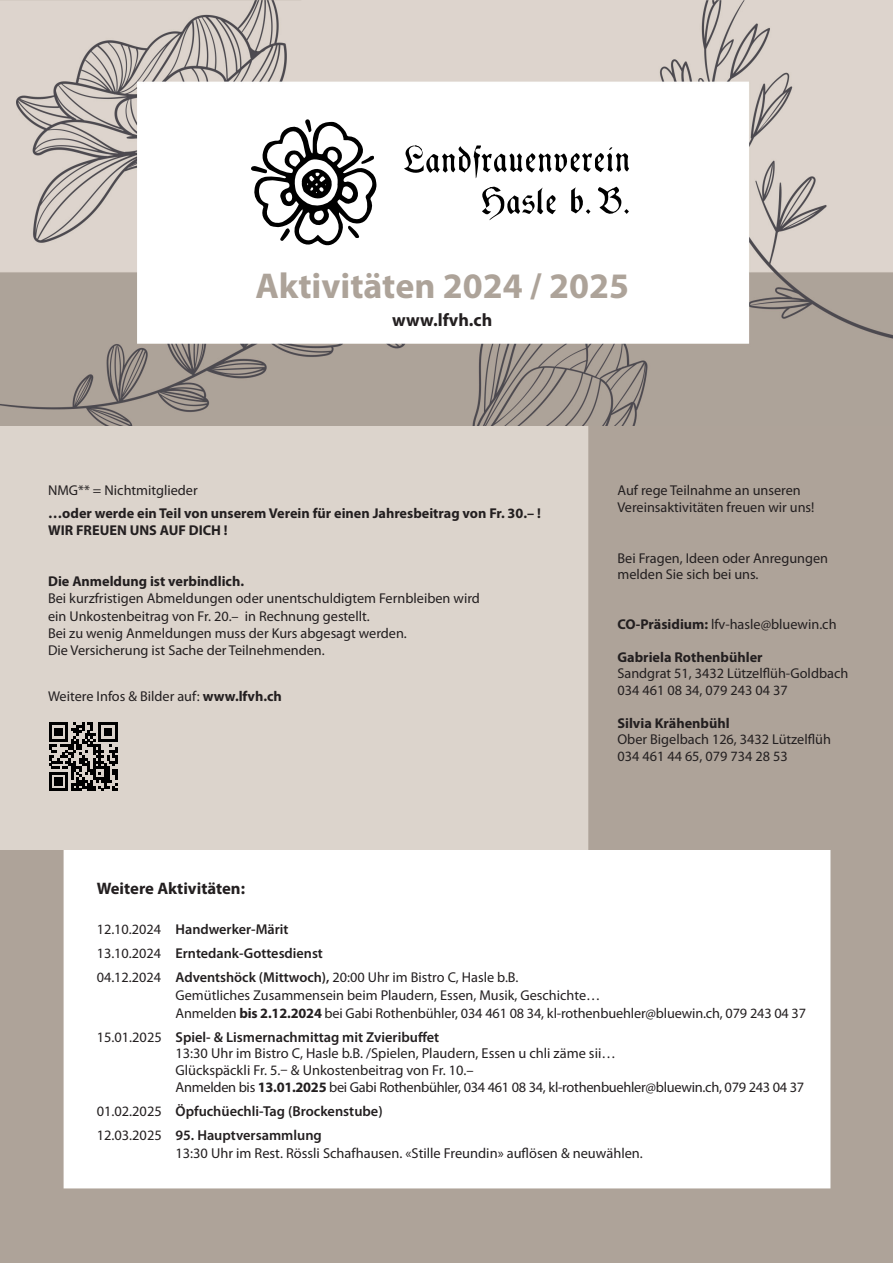
<style>
.page{position:relative;width:893px;height:1263px;background:#fff}
.page>*{position:absolute;margin:0;border:0;box-sizing:border-box;transform-origin:0 0}
.t1{font:700 36px "Myriad Pro";color:#ada399}
.t2{font:700 18px "Myriad Pro";color:#231f20}
.t3{font:700 16.65px "Myriad Pro";color:#231f20}
.t4{font:14.4px/16.8px "Myriad Pro";color:#231f20}
.t5{font:600 14.4px/24px "Myriad Pro";color:#231f20}
.t6{font:14.25px/16.5px "Myriad Pro";color:#231f20}
.t7{font:700 14.25px/17.1px "Myriad Pro";color:#231f20}
.t8{font:600 14.25px/24px "Myriad Pro";color:#231f20}
.s1{font-weight:700}
.s2{font-weight:400}
.s3{font-weight:600}
</style>
<div class="page">
<img style="left:0;top:0;width:893px;height:1263px">
<svg style="left:571px;top:187px;width:19px;height:27px"></svg>
<svg style="left:251px;top:119px;width:126px;height:128px"></svg>
<svg style="left:404px;top:144px;width:225px;height:34px"></svg>
<svg style="left:482px;top:186px;width:74px;height:34px"></svg>
<svg style="left:597px;top:187px;width:32px;height:28px"></svg>
<svg style="left:49px;top:722px;width:69px;height:69px;background:#605d59"></svg>
<h1 class="t1" style="left:255px;top:266px;width:375px">Aktivitäten 2024 / 2025</h1>
<p class="t2" style="left:392px;top:310px;width:102px">www.lfvh.ch</p>
<p class="t6" style="left:48px;top:483px;width:151px">NMG** = Nichtmitglieder</p>
<p class="t7" style="left:48px;top:505px;width:494px">…oder werde ein Teil von unserem Verein für einen Jahresbeitrag von Fr. 30.– !<br>WIR FREUEN UNS AUF DICH !</p>
<p class="t7" style="left:48px;top:573px;width:198px">Die Anmeldung ist verbindlich.</p>
<p class="t6" style="left:48px;top:590px;width:433px;line-height:17.1px">Bei kurzfristigen Abmeldungen oder unentschuldigtem Fernbleiben wird ein Unkostenbeitrag von Fr. 20.– in Rechnung gestellt.<br>Bei zu wenig Anmeldungen muss der Kurs abgesagt werden.<br>Die Versicherung ist Sache der Teilnehmenden.</p>
<p class="t6" style="left:48px;top:688px;width:235px">Weitere Infos &amp; Bilder auf: <span class="s1">www.lfvh.ch</span></p>
<p class="t6" style="left:617px;top:482px;width:199px">Auf rege Teilnahme an unseren<br>Vereinsaktivitäten freuen wir uns!</p>
<p class="t6" style="left:617px;top:550px;width:212px">Bei Fragen, Ideen oder Anregungen melden Sie sich bei uns.</p>
<p class="t6" style="left:617px;top:616px;width:221px"><span class="s1">CO-Präsidium:</span> lfv-hasle@bluewin.ch</p>
<p class="t7" style="left:617px;top:649px;width:147px">Gabriela Rothenbühler</p>
<p class="t6" style="left:617px;top:665px;width:232px">Sandgrat 51, 3432 Lützelflüh-Goldbach<br>034 461 08 34, 079 243 04 37</p>
<p class="t7" style="left:617px;top:715px;width:114px">Silvia Krähenbühl</p>
<p class="t6" style="left:617px;top:731px;width:215px">Ober Bigelbach 126, 3432 Lützelflüh<br>034 461 44 65, 079 734 28 53</p>
<p class="t3" style="left:97px;top:879px;width:150px">Weitere Aktivitäten:</p>
<p class="t8" style="left:97px;top:917px;width:423px"><span class="s2">12.10.2024</span> Handwerker-Märit<br><span class="s2">13.10.2024</span> Erntedank-Gottesdienst<br><span class="s2">04.12.2024</span> Adventshöck (Mittwoch), <span class="s2">20:00 Uhr im Bistro C, Hasle b.B.</span></p>
<p class="t6" style="left:176px;top:986px;width:632px;line-height:18px">Gemütliches Zusammensein beim Plaudern, Essen, Musik, Geschichte…<br>Anmelden <span class="s1">bis 2.12.2024</span> bei Gabi Rothenbühler, 034 461 08 34, kl-rothenbuehler@bluewin.ch, 079 243 04 37</p>
<p class="t4" style="left:176px;top:1029px;width:630px;text-indent:-79px">15.01.2025 <span class="s3">Spiel- &amp; Lismernachmittag mit Zvieribuffet<br></span>13:30 Uhr im Bistro C, Hasle b.B. /Spielen, Plaudern, Essen u chli zäme sii…<br>Glückspäckli Fr. 5.– &amp; Unkostenbeitrag von Fr. 10.–<br>Anmelden bis <span class="s1">13.01.2025</span> bei Gabi Rothenbühler, 034 461 08 34, kl-rothenbuehler@bluewin.ch, 079 243 04 37</p>
<p class="t5" style="left:97px;top:1099px;width:287px"><span class="s2">01.02.2025</span> Öpfuchüechli-Tag (Brockenstube)<br><span class="s2">12.03.2025</span> 95. Hauptversammlung</p>
<p class="t4" style="left:176px;top:1145px;width:469px">13:30 Uhr im Rest. Rössli Schafhausen. «Stille Freundin» auflösen &amp; neuwählen.</p>
</div>
